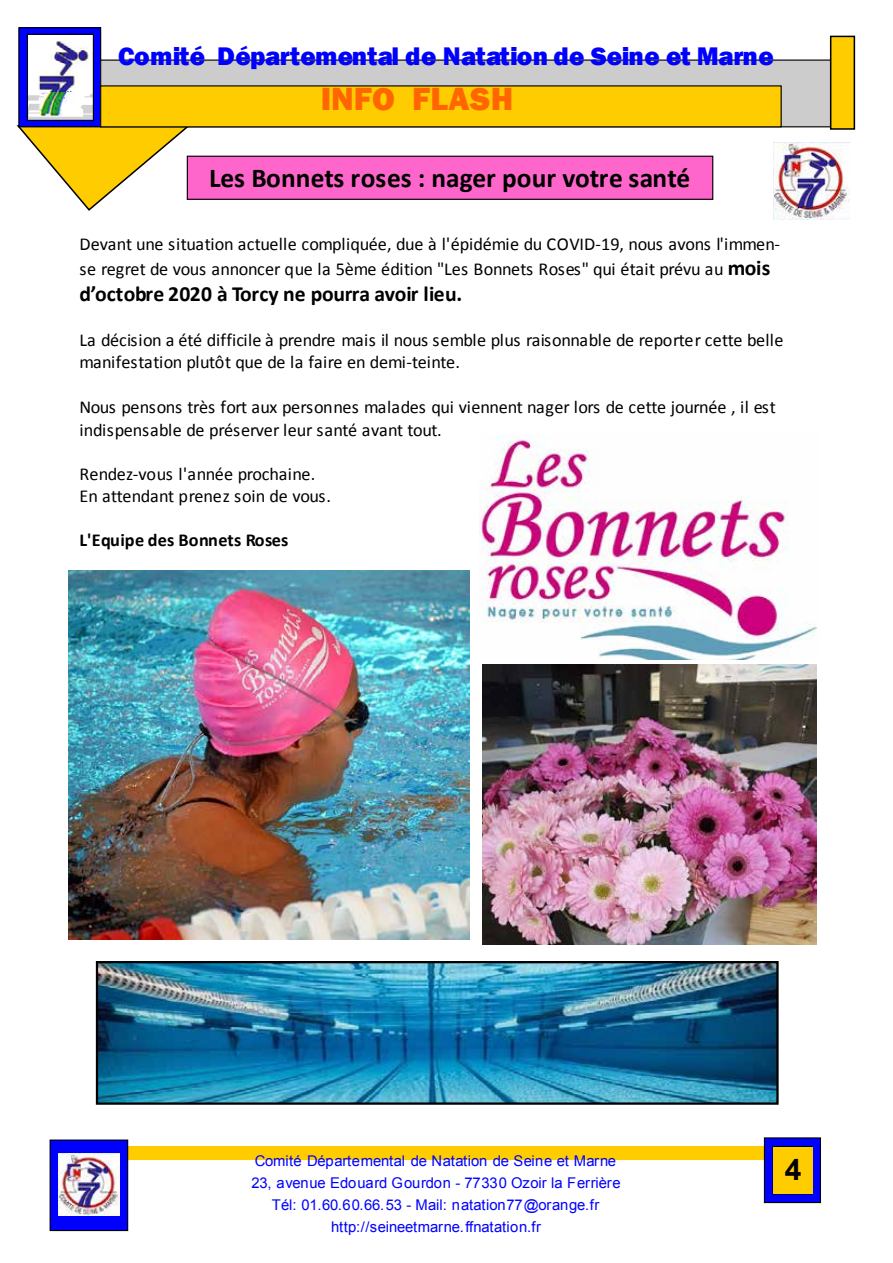
<style>
.page{position:relative;width:893px;height:1263px;background:#fff}
.page>*{position:absolute;margin:0;border:0;box-sizing:border-box;transform-origin:0 0}
.t1{font:800 33px "Franklin Gothic";letter-spacing:.005em;color:#f60}
.t2{font:700 30px "Arial";color:#000}
.t3{font:700 27.3px "Calibri";letter-spacing:.005em;color:#000}
.t4{font:800 26.25px "Franklin Gothic";color:#00f}
.t5{font:22.8px "Franklin Gothic";color:#000}
.t6{font:700 21.6px "Calibri";letter-spacing:-.01em;color:#000}
.t7{font:18.3px/22.8px "Calibri";letter-spacing:-.02em;color:#000}
.t8{font:700 18.3px "Calibri";letter-spacing:.005em;color:#000}
.t9{font:14.85px/22px "Arial";color:#00f;text-align:center}
.s1{font-weight:700;font-size:21.6px}
</style>
<div class="page">
<img style="left:99px;top:964px;width:677px;height:138px">
<div style="left:96px;top:961px;width:683px;height:144px;border:2px solid #000"></div>
<svg style="left:16px;top:125px;width:177px;height:86px"></svg>
<div style="left:19px;top:28px;width:82px;height:99px;background:#00f"></div>
<div style="left:18px;top:27px;width:83px;height:100px;border:1px solid #000"></div>
<div style="left:101px;top:60px;width:736px;height:67px;background:#ccc"></div>
<div style="left:831px;top:36px;width:23px;height:93px;background:#fc0"></div>
<div style="left:830px;top:36px;width:25px;height:94px;border:2px solid #000"></div>
<div style="left:101px;top:86px;width:680px;height:41px;background:#fc0"></div>
<img style="left:29px;top:36px;width:63px;height:83px">
<div style="left:27px;top:34px;width:67px;height:87px;border:1px solid #000"></div>
<div style="left:123px;top:1146px;width:663px;height:13px;background:#fc0"></div>
<div style="left:122px;top:1146px;width:664px;height:14px;border:1px solid #fc0"></div>
<div style="left:764px;top:1138px;width:56px;height:64px;background:#00f"></div>
<div style="left:764px;top:1137px;width:57px;height:66px;border:1px solid #000"></div>
<div style="left:772px;top:1146px;width:40px;height:48px;border:1px solid #000"></div>
<div style="left:50px;top:1140px;width:78px;height:90px;background:#00f"></div>
<div style="left:50px;top:1139px;width:78px;height:92px;border:1px solid #000"></div>
<img style="left:59px;top:1153px;width:61px;height:62px">
<img style="left:773px;top:142px;width:76px;height:78px">
<div style="left:187px;top:156px;width:526px;height:43px;background:#f6c"></div>
<div style="left:187px;top:156px;width:526px;height:44px;border:1px solid #000"></div>
<img style="left:68px;top:571px;width:401px;height:369px">
<img style="left:479px;top:434px;width:338px;height:226px">
<img style="left:482px;top:665px;width:334px;height:280px">
<div style="left:773px;top:1147px;width:40px;height:47px;background:#fc0"></div>
<h3 class="t4" style="left:118px;top:40px;width:657px">Comité Départemental de Natation de Seine et Marne</h3>
<h1 class="t1" style="left:321px;top:77px;width:194px">INFO FLASH</h1>
<h3 class="t3" style="left:209px;top:161px;width:482px">Les Bonnets roses : nager pour votre santé</h3>
<p class="t7" style="left:79px;top:231px;width:702px;line-height:25px">Devant une situation actuelle compliquée, due à l'épidémie du COVID-19, nous avons l'immen&shy;se regret de vous annoncer que la 5ème édition "Les Bonnets Roses" qui était prévu au <span class="s1">mois</span></p>
<p class="t6" style="left:79px;top:280px;width:384px">d’octobre 2020 à Torcy ne pourra avoir lieu.</p>
<p class="t7" style="left:79px;top:328px;width:706px">La décision a été difficile à prendre mais il nous semble plus raisonnable de reporter cette belle manifestation plutôt que de la faire en demi-teinte.</p>
<p class="t7" style="left:79px;top:395px;width:698px">Nous pensons très fort aux personnes malades qui viennent nager lors de cette journée , il est indispensable de préserver leur santé avant tout.</p>
<p class="t7" style="left:79px;top:463px;width:253px;line-height:21.6px">Rendez-vous l'année prochaine.<br>En attendant prenez soin de vous.</p>
<p class="t8" style="left:79px;top:528px;width:210px">L'Equipe des Bonnets Roses</p>
<p class="t9" style="left:251px;top:1150px;width:371px">Comité Départemental de Natation de Seine et Marne 23, avenue Edouard Gourdon - 77330 Ozoir la Ferrière Tél: 01.60.60.66.53 - Mail: natation77@orange.fr http://seineetmarne.ffnatation.fr</p>
<h2 class="t2" style="left:785px;top:1149px;width:18px">4</h2>
<p class="t5" style="left:786px;top:1157px;width:15px">5</p>
</div>
